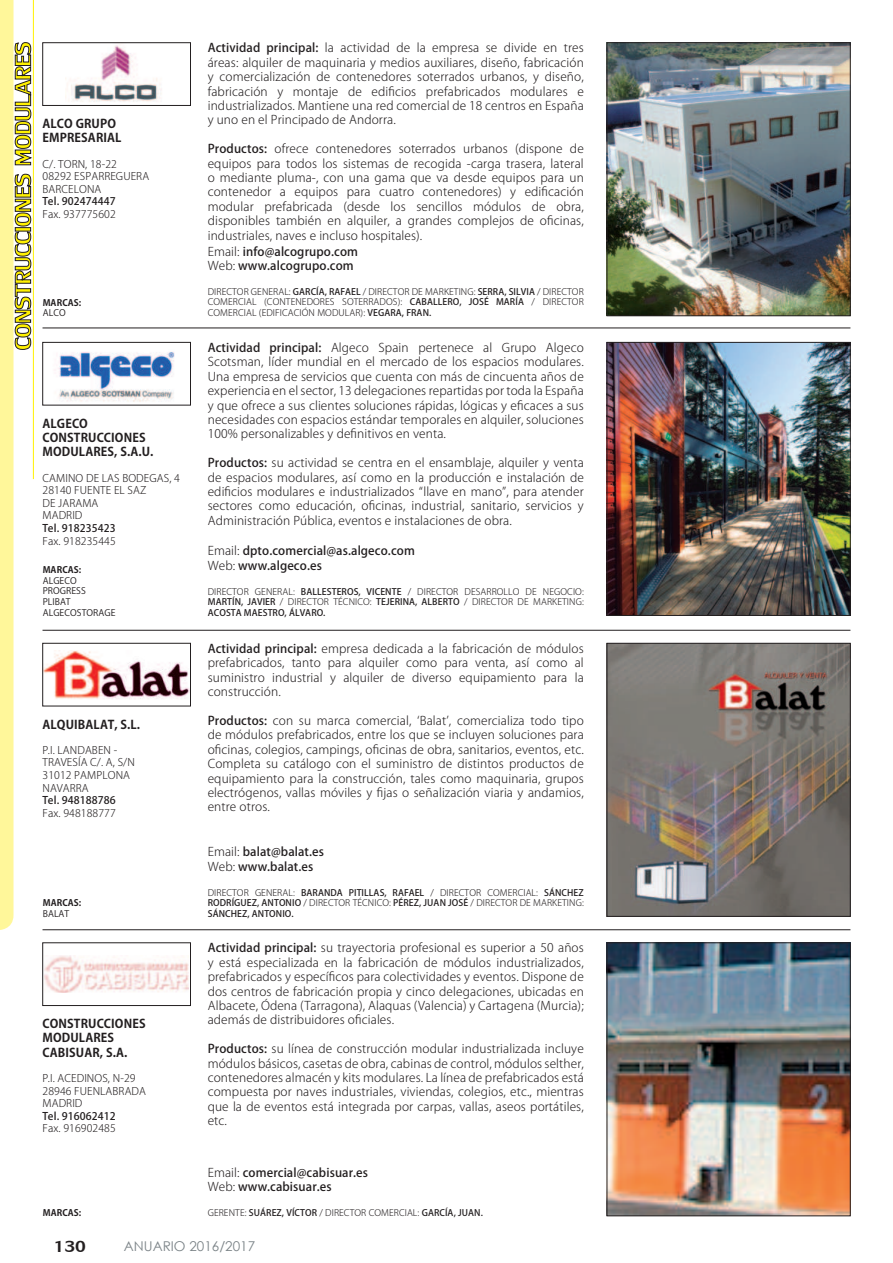
<style>
.page{position:relative;width:893px;height:1263px;background:#fff}
.page>*{position:absolute;margin:0;border:0;box-sizing:border-box;transform-origin:0 0}
.t1{font:24px "Lily UPC";color:#231f20}
.t2{font:13.5px "Century Gothic";color:#7b8387}
.t3{font:300 12px/14.4px "Koz Go Pro";letter-spacing:.01em;color:#231f20;text-align:justify}
.t4{font:500 12px/14.4px "Koz Go Pro";letter-spacing:.01em;color:#231f20}
.t5{font:700 12px/14.4px "Koz Go Pro";letter-spacing:.01em;color:#231f20}
.t6{font:300 10.5px/12.6px "Koz Go Pro";letter-spacing:.01em;color:#231f20}
.t7{font:500 10.5px "Koz Go Pro";letter-spacing:.01em;color:#231f20}
.t8{font:300 9px/10.5px "Koz Go Pro";letter-spacing:.01em;color:#231f20;text-align:justify}
.t9{font:500 9px/10.5px "Koz Go Pro";letter-spacing:.01em;color:#231f20;text-align:justify}
.t10{font:9px/10.8px "Koz Go Pro";letter-spacing:.01em;color:#231f20}
.t11{font:700 9px "Koz Go Pro";letter-spacing:.01em;color:#231f20}
.s1{font-weight:500}
.s2{font-weight:300}
</style>
<div class="page">
<hr style="left:43px;top:328px;width:807px;height:1px;background:#231f20">
<hr style="left:43px;top:630px;width:807px;height:1px;background:#231f20">
<hr style="left:43px;top:929px;width:807px;height:1px;background:#231f20">
<img style="left:609px;top:45px;width:239px;height:269px">
<div style="left:607px;top:43px;width:243px;height:273px;border:1px solid #231f20"></div>
<img style="left:65px;top:45px;width:97px;height:57px">
<div style="left:43px;top:43px;width:148px;height:63px;border:1px solid #231f20"></div>
<img style="left:609px;top:344px;width:239px;height:270px">
<div style="left:607px;top:342px;width:243px;height:274px;border:1px solid #231f20"></div>
<img style="left:58px;top:352px;width:117px;height:50px">
<div style="left:43px;top:342px;width:148px;height:63px;border:1px solid #231f20"></div>
<img style="left:609px;top:645px;width:239px;height:269px">
<div style="left:607px;top:643px;width:243px;height:273px;border:1px solid #231f20"></div>
<img style="left:45px;top:650px;width:144px;height:49px">
<div style="left:43px;top:643px;width:148px;height:63px;border:1px solid #231f20"></div>
<img style="left:609px;top:944px;width:239px;height:270px">
<div style="left:607px;top:942px;width:243px;height:274px;border:1px solid #231f20"></div>
<img style="left:45px;top:956px;width:144px;height:37px">
<div style="left:43px;top:942px;width:148px;height:64px;border:1px solid #231f20"></div>
<svg style="left:0;top:0;width:31px;height:930px"></svg>
<hr style="left:33px;top:0;width:1px;height:479px;background:#fff101">
<p class="t5" style="left:43px;top:117px;width:81px">ALCO GRUPO<br>EMPRESARIAL</p>
<p class="t6" style="left:43px;top:157px;width:108px">C/. TORN, 18-22<br>08292 ESPARREGUERA<br>BARCELONA</p>
<p class="t7" style="left:43px;top:195px;width:75px">Tel. 902474447</p>
<p class="t6" style="left:43px;top:208px;width:75px">Fax. 937775602</p>
<p class="t11" style="left:43px;top:296px;width:40px">MARCAS:</p>
<p class="t10" style="left:43px;top:308px;width:24px">ALCO</p>
<p class="t5" style="left:43px;top:417px;width:112px">ALGECO<br>CONSTRUCCIONES<br>MODULARES, S.A.U.</p>
<p class="t6" style="left:43px;top:471px;width:139px">CAMINO DE LAS BODEGAS, 4<br>28140 FUENTE EL SAZ<br>DE JARAMA<br>MADRID</p>
<p class="t7" style="left:43px;top:521px;width:75px">Tel. 918235423</p>
<p class="t6" style="left:43px;top:534px;width:75px">Fax. 918235445</p>
<p class="t11" style="left:43px;top:564px;width:40px">MARCAS:</p>
<p class="t10" style="left:43px;top:575px;width:74px">ALGECO<br>PROGRESS<br>PLIBAT<br>ALGECOSTORAGE</p>
<p class="t5" style="left:43px;top:718px;width:99px">ALQUIBALAT, S.L.</p>
<p class="t6" style="left:43px;top:744px;width:94px">P.I. LANDABEN -<br>TRAVESÍA C/. A, S/N<br>31012 PAMPLONA<br>NAVARRA</p>
<p class="t7" style="left:43px;top:793px;width:75px">Tel. 948188786</p>
<p class="t6" style="left:43px;top:807px;width:75px">Fax. 948188777</p>
<p class="t11" style="left:43px;top:897px;width:40px">MARCAS:</p>
<p class="t10" style="left:43px;top:908px;width:28px">BALAT</p>
<p class="t5" style="left:43px;top:1017px;width:105px">CONSTRUCCIONES<br>MODULARES<br>CABISUAR, S.A.</p>
<p class="t6" style="left:43px;top:1072px;width:105px">P.I. ACEDINOS, N-29<br>28946 FUENLABRADA<br>MADRID</p>
<p class="t7" style="left:43px;top:1109px;width:75px">Tel. 916062412</p>
<p class="t6" style="left:43px;top:1122px;width:75px">Fax. 916902485</p>
<p class="t3" style="left:208px;top:41px;width:378px"><span class="s1">Actividad principal:</span> la actividad de la empresa se divide en tres áreas: alquiler de maquinaria y medios auxiliares, diseño, fabricación y comercialización de contenedores soterrados urbanos, y diseño, fabricación y montaje de edi昀椀cios prefabricados modulares e industrializados. Mantiene una red comercial de 18 centros en España y uno en el Principado de Andorra.</p>
<p class="t3" style="left:208px;top:142px;width:378px"><span class="s1">Productos:</span> ofrece contenedores soterrados urbanos (dispone de equipos para todos los sistemas de recogida -carga trasera, lateral o mediante pluma-, con una gama que va desde equipos para un contenedor a equipos para cuatro contenedores) y edi昀椀cación modular prefabricada (desde los sencillos módulos de obra, disponibles también en alquiler, a grandes complejos de o昀椀cinas, industriales, naves e incluso hospitales).</p>
<p class="t4" style="left:208px;top:245px;width:152px"><span class="s2">Email:</span> info@alcogrupo.com<br><span class="s2">Web:</span> www.alcogrupo.com</p>
<p class="t8" style="left:208px;top:286px;width:378px">DIRECTOR GENERAL: <span class="s1">GARCÍA, RAFAEL</span> / DIRECTOR DE MARKETING: <span class="s1">SERRA, SILVIA</span> / DIRECTOR COMERCIAL (CONTENEDORES SOTERRADOS): <span class="s1">CABALLERO, JOSÉ MARÍA</span> / DIRECTOR COMERCIAL (EDIFICACIÓN MODULAR): <span class="s1">VEGARA, FRAN.</span></p>
<p class="t3" style="left:208px;top:340px;width:378px"><span class="s1">Actividad principal:</span> Algeco Spain pertenece al Grupo Algeco Scotsman, líder mundial en el mercado de los espacios modulares.<br>Una empresa de servicios que cuenta con más de cincuenta años de experiencia en el sector, 13 delegaciones repartidas por toda la España y que ofrece a sus clientes soluciones rápidas, lógicas y e昀椀caces a sus necesidades con espacios estándar temporales en alquiler, soluciones 100% personalizables y de昀椀nitivos en venta.</p>
<p class="t3" style="left:208px;top:456px;width:378px"><span class="s1">Productos:</span> su actividad se centra en el ensamblaje, alquiler y venta de espacios modulares, así como en la producción e instalación de edi昀椀cios modulares e industrializados “llave en mano”, para atender sectores como educación, o昀椀cinas, industrial, sanitario, servicios y Administración Pública, eventos e instalaciones de obra.</p>
<p class="t4" style="left:208px;top:544px;width:209px"><span class="s2">Email:</span> dpto.comercial@as.algeco.com<br><span class="s2">Web:</span> www.algeco.es</p>
<p class="t8" style="left:208px;top:586px;width:378px">DIRECTOR GENERAL: <span class="s1">BALLESTEROS, VICENTE</span> / DIRECTOR DESARROLLO DE NEGOCIO:<br><span class="s1">MARTÍN, JAVIER</span> / DIRECTOR TÉCNICO: <span class="s1">TEJERINA, ALBERTO</span> / DIRECTOR DE MARKETING:<br><span class="s1">ACOSTA MAESTRO, ÁLVARO.</span></p>
<p class="t3" style="left:208px;top:641px;width:378px"><span class="s1">Actividad principal:</span> empresa dedicada a la fabricación de módulos prefabricados, tanto para alquiler como para venta, así como al suministro industrial y alquiler de diverso equipamiento para la construcción.</p>
<p class="t3" style="left:208px;top:713px;width:378px"><span class="s1">Productos:</span> con su marca comercial, ‘Balat’, comercializa todo tipo de módulos prefabricados, entre los que se incluyen soluciones para o昀椀cinas, colegios, campings, o昀椀cinas de obra, sanitarios, eventos, etc.<br>Completa su catálogo con el suministro de distintos productos de equipamiento para la construcción, tales como maquinaria, grupos electrógenos, vallas móviles y 昀椀jas o señalización viaria y andamios, entre otros.</p>
<p class="t4" style="left:208px;top:845px;width:118px"><span class="s2">Email:</span> balat@balat.es<br><span class="s2">Web:</span> www.balat.es</p>
<p class="t9" style="left:208px;top:887px;width:378px"><span class="s2">DIRECTOR GENERAL:</span> BARANDA PITILLAS, RAFAEL <span class="s2">/ DIRECTOR COMERCIAL:</span> SÁNCHEZ RODRÍGUEZ, ANTONIO <span class="s2">/ DIRECTOR TÉCNICO:</span> PÉREZ, JUAN JOSÉ <span class="s2">/ DIRECTOR DE MARKETING:<br></span>SÁNCHEZ, ANTONIO.</p>
<p class="t3" style="left:208px;top:941px;width:378px"><span class="s1">Actividad principal:</span> su trayectoria profesional es superior a 50 años y está especializada en la fabricación de módulos industrializados, prefabricados y especí昀椀cos para colectividades y eventos. Dispone de dos centros de fabricación propia y cinco delegaciones, ubicadas en Albacete, Ódena (Tarragona), Alaquas (Valencia) y Cartagena (Murcia); además de distribuidores o昀椀ciales.</p>
<p class="t3" style="left:208px;top:1042px;width:378px"><span class="s1">Productos:</span> su línea de construcción modular industrializada incluye módulos básicos, casetas de obra, cabinas de control, módulos selther, contenedores almacén y kits modulares. La línea de prefabricados está compuesta por naves industriales, viviendas, colegios, etc., mientras que la de eventos está integrada por carpas, vallas, aseos portátiles, etc.</p>
<p class="t4" style="left:208px;top:1166px;width:162px"><span class="s2">Email:</span> comercial@cabisuar.es<br><span class="s2">Web:</span> www.cabisuar.es</p>
<p class="t11" style="left:43px;top:1207px;width:40px">MARCAS:</p>
<p class="t8" style="left:208px;top:1207px;width:277px">GERENTE: <span class="s1">SUÁREZ, VÍCTOR</span> / DIRECTOR COMERCIAL: <span class="s1">GARCÍA, JUAN.</span></p>
<h1 class="t1" style="left:54px;top:1229px;width:34px">130</h1>
<p class="t2" style="left:124px;top:1241px;width:133px">ANUARIO 2016/2017</p>
</div>
